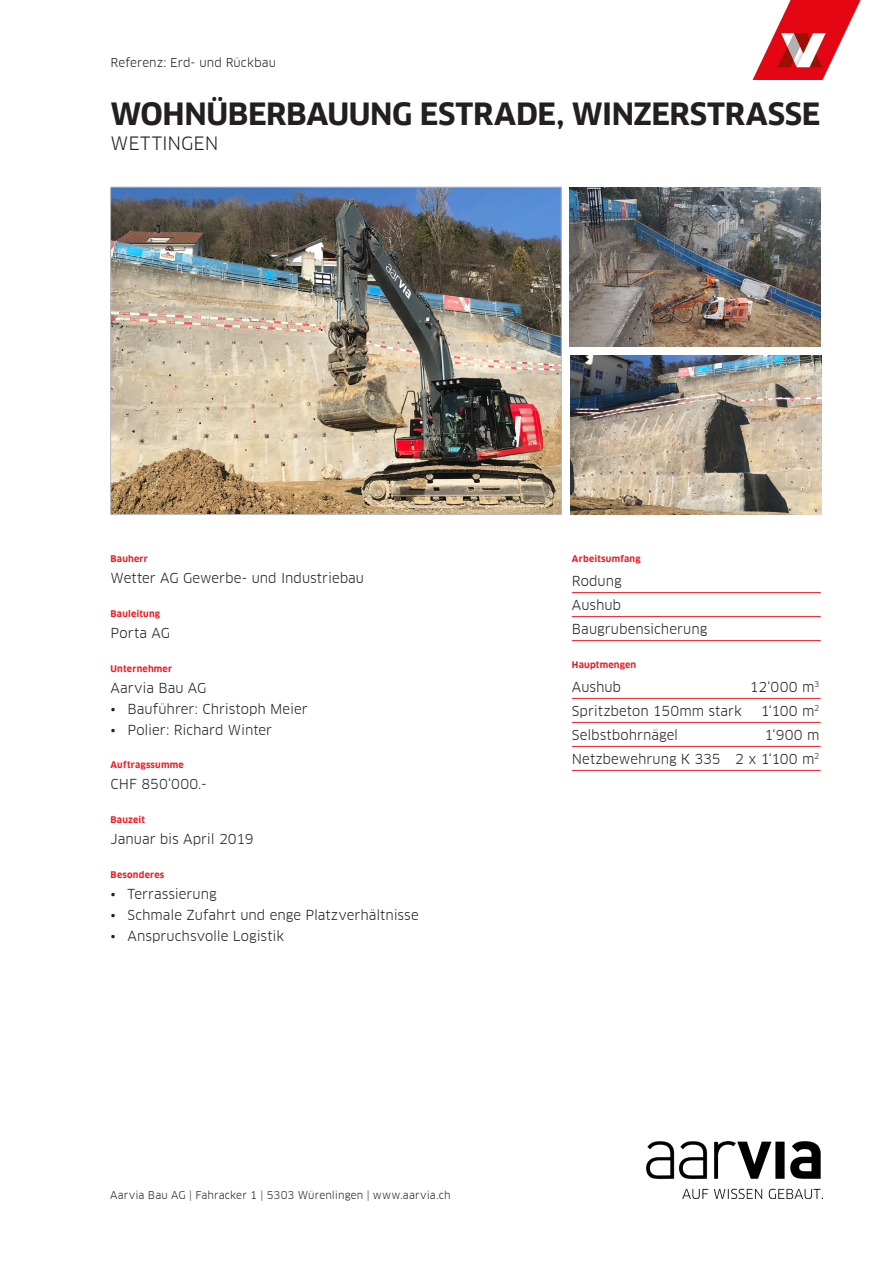
<style>
.page{position:relative;width:893px;height:1263px;background:#fff}
.page>*{position:absolute;margin:0;border:0;box-sizing:border-box;transform-origin:0 0}
.t1{font:700 30px "Clan Offc";letter-spacing:-.015em;color:#231f20}
.t2{font:18px "Clan Offc";color:#231f20}
.Fliestext{font:13.5px "Clan Offc";color:#231f20}
.Aufzählung_mit_Linie{font:13.5px "Clan Offc";color:#231f20}
.Text_ohne_Strich{font:12px "Clan Offc";letter-spacing:.005em;color:#231f20}
.t3{font:10.5px "Clan Offc";letter-spacing:.01em;color:#231f20}
.Titel{font:700 9px "Clan Offc";letter-spacing:.02em;color:#ee1d23}
</style>
<div class="page">
<img style="left:646px;top:1141px;width:176px;height:58px">
<hr style="left:572px;top:592px;width:249px;height:1px;background:#ee1d23">
<hr style="left:572px;top:616px;width:249px;height:1px;background:#ee1d23">
<hr style="left:572px;top:640px;width:249px;height:1px;background:#ee1d23">
<hr style="left:572px;top:698px;width:249px;height:1px;background:#ee1d23">
<hr style="left:572px;top:722px;width:249px;height:1px;background:#ee1d23">
<hr style="left:572px;top:746px;width:249px;height:1px;background:#ee1d23">
<hr style="left:572px;top:770px;width:249px;height:1px;background:#ee1d23">
<img style="left:112px;top:189px;width:447px;height:324px">
<div style="left:110px;top:187px;width:451px;height:328px;border:1px solid #bcbdc0"></div>
<img style="left:570px;top:355px;width:251px;height:159px">
<img style="left:570px;top:187px;width:251px;height:160px">
<img style="left:753px;top:0;width:108px;height:79px">
<p class="Text_ohne_Strich" style="left:111px;top:56px;width:167px">Referenz: Erd- und Rückbau</p>
<p class="t1" style="left:111px;top:97px;width:711px">WOHNÜBERBAUUNG ESTRADE, WINZERSTRASSE</p>
<p class="t2" style="left:111px;top:133px;width:109px">WETTINGEN</p>
<p class="Titel" style="left:111px;top:554px;width:39px">Bauherr</p>
<p class="Fliestext" style="left:111px;top:570px;width:255px">Wetter AG Gewerbe- und Industriebau</p>
<p class="Titel" style="left:111px;top:608px;width:51px">Bauleitung</p>
<p class="Fliestext" style="left:111px;top:625px;width:61px">Porta AG</p>
<p class="Titel" style="left:111px;top:663px;width:63px">Unternehmer</p>
<p class="Fliestext" style="left:111px;top:680px;width:97px">Aarvia Bau AG</p>
<p class="Fliestext" style="left:111px;top:701px;width:199px">• Baufü hrer: Christoph Meier</p>
<p class="Fliestext" style="left:111px;top:722px;width:163px">• Polier: Richard Winter</p>
<p class="Titel" style="left:111px;top:760px;width:75px">Auftragssumme</p>
<p class="Fliestext" style="left:111px;top:777px;width:98px">CHF 850‘000.-</p>
<p class="Titel" style="left:111px;top:815px;width:36px">Bauzeit</p>
<p class="Fliestext" style="left:111px;top:831px;width:145px">Januar bis April 2019</p>
<p class="Titel" style="left:111px;top:870px;width:55px">Besonderes</p>
<p class="Fliestext" style="left:111px;top:886px;width:108px">• Terrassierung</p>
<p class="Fliestext" style="left:111px;top:907px;width:310px">• Schmale Zufahrt und enge Platzverhältnisse</p>
<p class="Fliestext" style="left:111px;top:928px;width:175px">• Anspruchsvolle Logistik</p>
<p class="t3" style="left:110px;top:1189px;width:342px">Aarvia Bau AG | Fahracker 1 | 5303 Würenlingen | www.aarvia.ch</p>
<p class="Titel" style="left:572px;top:554px;width:70px">Arbeitsumfang</p>
<p class="Aufzählung_mit_Linie" style="left:572px;top:573px;width:51px">Rodung</p>
<p class="Aufzählung_mit_Linie" style="left:572px;top:597px;width:51px">Aushub</p>
<p class="Aufzählung_mit_Linie" style="left:572px;top:621px;width:137px">Baugrubensicherung</p>
<p class="Titel" style="left:572px;top:659px;width:66px">Hauptmengen</p>
<p class="Aufzählung_mit_Linie" style="left:572px;top:679px;width:51px">Aushub</p>
<p class="Aufzählung_mit_Linie" style="left:750px;top:679px;width:71px">12‘000 m<sup>3</sup></p>
<p class="Aufzählung_mit_Linie" style="left:572px;top:703px;width:171px">Spritzbeton 150mm stark</p>
<p class="Aufzählung_mit_Linie" style="left:761px;top:703px;width:60px">1‘100 m<sup>2</sup></p>
<p class="Aufzählung_mit_Linie" style="left:572px;top:727px;width:108px">Selbstbohrnägel</p>
<p class="Aufzählung_mit_Linie" style="left:764px;top:727px;width:56px">1‘900 m</p>
<p class="Aufzählung_mit_Linie" style="left:572px;top:751px;width:249px">Netzbewehrung K 335 2 x 1‘100 m<sup>2</sup></p>
</div>
